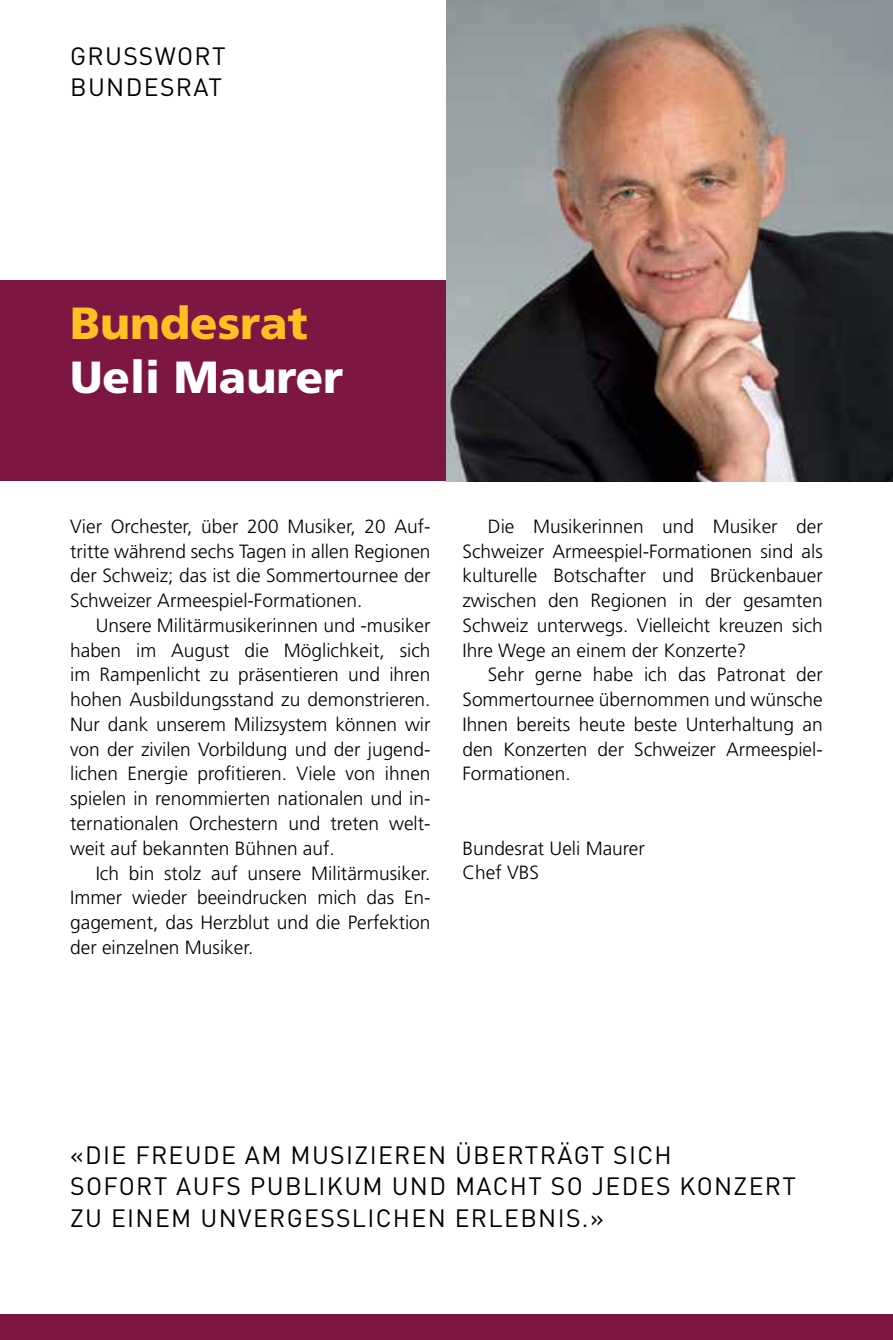
<style>
.page{position:relative;width:893px;height:1340px;background:#fff}
.page>*{position:absolute;margin:0;border:0;box-sizing:border-box;transform-origin:0 0}
.t1{font:900 45px "Frutiger LT Std";color:#fff}
.t2{font:900 45px "Frutiger LT Std";color:#fec022}
.t3{font:24.75px/31.5px "DIN";letter-spacing:.055em;color:#000}
.t4{font:300 19.12px/24.8px "Frutiger LT Std";color:#000;text-align:justify}
</style>
<div class="page">
<div style="left:0;top:281px;width:446px;height:200px;background:#7e1644"></div>
<img style="left:446px;top:0;width:447px;height:481px">
<div style="left:0;top:1314px;width:893px;height:25px;background:#7e1644"></div>
<p class="t3" style="left:70px;top:40px;width:157px">GRUSSWORT<br>BUNDESRAT</p>
<h1 class="t2" style="left:70px;top:296px;width:239px">Bundesrat</h1>
<h1 class="t1" style="left:70px;top:350px;width:274px">Ueli Maurer</h1>
<p class="t4" style="left:70px;top:514px;width:362px">Vier Orchester, über 200 Musiker, 20 Auf&shy;tritte während sechs Tagen in allen Regionen der Schweiz; das ist die Sommertournee der Schweizer Armeespiel-Formationen.</p>
<p class="t4" style="left:70px;top:613px;width:362px;text-indent:26px">Unsere Militärmusikerinnen und -musiker haben im August die Möglichkeit, sich im Rampenlicht zu präsentieren und ihren hohen Ausbildungsstand zu demonstrieren.<br>Nur dank unserem Milizsystem können wir von der zivilen Vorbildung und der jugend&shy;lichen Energie profitieren. Viele von ihnen spielen in renommierten nationalen und in&shy;ternationalen Orchestern und treten welt&shy;weit auf bekannten Bühnen auf.</p>
<p class="t4" style="left:70px;top:860px;width:362px;text-indent:26px">Ich bin stolz auf unsere Militärmusiker.<br>Immer wieder beeindrucken mich das En&shy;gagement, das Herzblut und die Perfektion der einzelnen Musiker.</p>
<p class="t4" style="left:462px;top:514px;width:362px;text-indent:26px">Die Musikerinnen und Musiker der Schweizer Armeespiel-Formationen sind als kulturelle Botschafter und Brückenbauer zwischen den Regionen in der gesamten Schweiz unterwegs. Vielleicht kreuzen sich Ihre Wege an einem der Konzerte?</p>
<p class="t4" style="left:462px;top:662px;width:362px;text-indent:26px">Sehr gerne habe ich das Patronat der Sommertournee übernommen und wünsche Ihnen bereits heute beste Unterhaltung an den Konzerten der Schweizer Armeespiel-Formationen.</p>
<p class="t4" style="left:462px;top:836px;width:184px">Bundesrat Ueli Maurer<br>Chef VBS</p>
<p class="t3" style="left:70px;top:1138px;width:727px">«DIE FREUDE AM MUSIZIEREN ÜBERTRÄGT SICH<br>SOFORT AUFS PUBLIKUM UND MACHT SO JEDES KONZERT<br>ZU EINEM UNVERGESSLICHEN ERLEBNIS.»</p>
</div>
